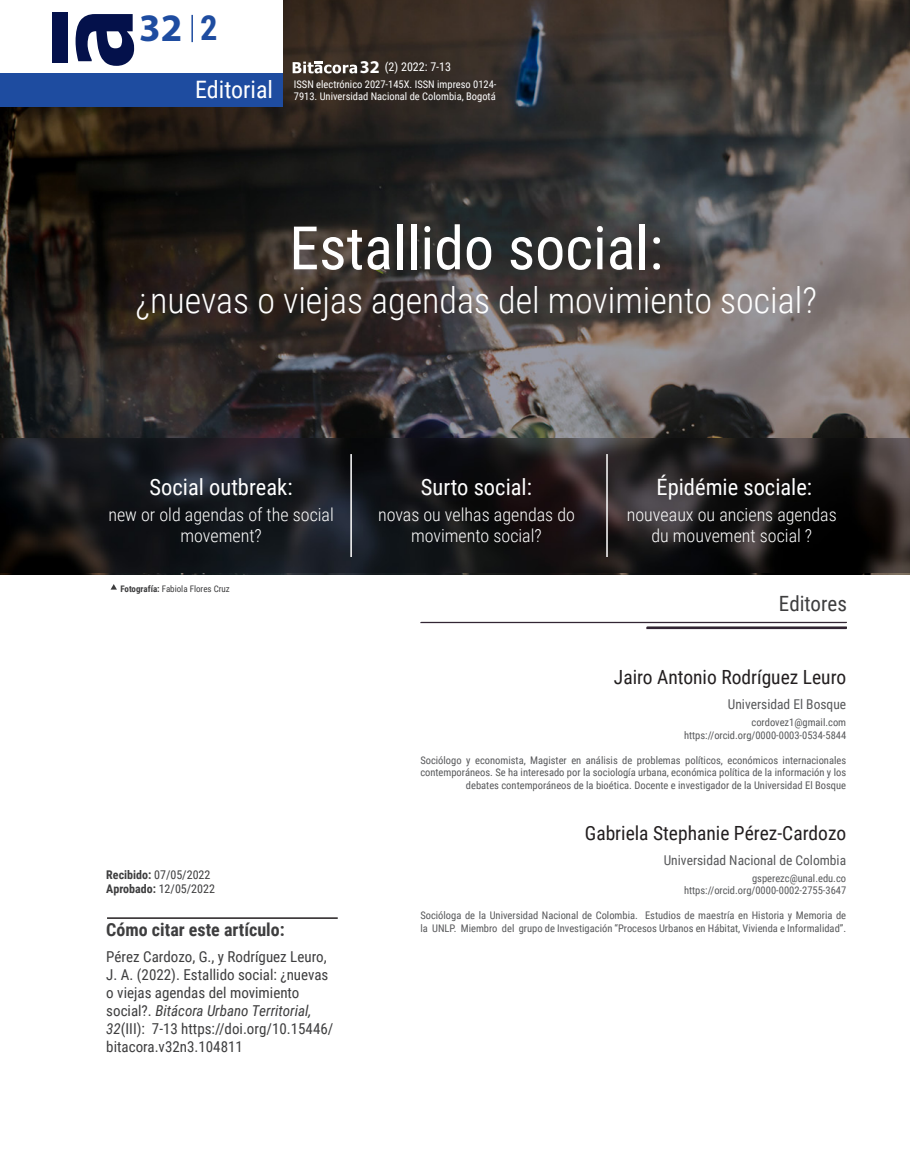
<style>
.page{position:relative;width:910px;height:1166px;background:#fff}
.page>*{position:absolute;margin:0;border:0;box-sizing:border-box;transform-origin:0 0}
.TITULO_main{font:60px "Roboto Condensed";color:#fff}
.Indice_bloque{font:700 39px "Myriad Pro";color:#1e4ca0}
.TiTULO_Secundario{font:300 36px "Roboto Condensed";color:#fff}
.AUTORES_internas{font:700 34.5px "Roboto Condensed";color:#1e4ca0}
.CorridoGRAL{font:24px "Roboto Condensed";color:#fff}
.TITULO_doblado{font:22.5px "Roboto Condensed";color:#fff}
.t1{font:21px "Roboto Condensed";color:#3e3e3f}
.Autor_nombre{font:19.5px "Roboto Condensed";color:#231f20}
.TITULO_SEC_doblado{font:300 18px/21.6px "Roboto Condensed";color:#fff;text-align:center}
.Como_citar_TIT{font:700 18px "Roboto Condensed";color:#3e3e3f}
.Indice_bloque-2{font:700 18px "Myriad Pro";color:#fff}
.Como_citar{font:15px/18px "Roboto Condensed";color:#3e3e3f}
.Autor_Rol{font:13.5px "Roboto Condensed";color:#57585a}
.t2{font:12px "Roboto Condensed";color:#3e3e3f}
.t3{font:12px "Roboto Condensed";color:#fff}
.Autor_info_http{font:10.5px/12.6px "Roboto Condensed";color:#57585a;text-align:right}
.t4{font:10.5px "Roboto Condensed";color:#fff}
.t5{font:9px "Roboto Condensed";color:#3e3e3f}
.s1{font-weight:700}
.s2{font-style:italic}
</style>
<div class="page">
<img style="left:0;top:0;width:910px;height:574px">
<hr style="left:107px;top:917px;width:231px;height:1px;background:#231f20">
<img style="left:0;top:438px;width:910px;height:134px">
<hr style="left:350px;top:454px;width:2px;height:103px;background:#fff">
<hr style="left:606px;top:454px;width:2px;height:103px;background:#fff">
<hr style="left:421px;top:621px;width:426px;height:1px;background:#231f20">
<hr style="left:647px;top:626px;width:200px;height:2px;background:#231f20">
<hr style="left:420px;top:622px;width:426px;height:1px;background:#322433">
<hr style="left:646px;top:626px;width:200px;height:3px;background:#322433">
<svg style="left:111px;top:584px;width:6px;height:5px"></svg>
<div style="left:0;top:0;width:283px;height:106px;background:#fff"></div>
<div style="left:0;top:73px;width:283px;height:33px;background:#1e4ca0"></div>
<div style="left:53px;top:13px;width:15px;height:50px;background:#04114b"></div>
<svg style="left:76px;top:14px;width:58px;height:52px"></svg>
<svg style="left:293px;top:61px;width:64px;height:12px"></svg>
<hr style="left:191px;top:15px;width:2px;height:27px;background:#1e4ca0">
<p class="Indice_bloque" style="left:139px;top:2px;width:45px">32</p>
<p class="AUTORES_internas" style="left:200px;top:4px;width:19px">2</p>
<p class="CorridoGRAL" style="left:195px;top:73px;width:80px">Editorial</p>
<p class="Indice_bloque-2" style="left:360px;top:55px;width:21px">32</p>
<p class="t4" style="left:294px;top:77px;width:204px">ISSN electrónico 2027-145X. ISSN impreso 0124-</p>
<p class="t3" style="left:385px;top:58px;width:68px">(2) 2022: 7-13</p>
<p class="t4" style="left:294px;top:89px;width:203px">7913. Universidad Nacional de Colombia, Bogotá</p>
<p class="TITULO_main" style="left:289px;top:206px;width:375px">Estallido social:</p>
<p class="TiTULO_Secundario" style="left:136px;top:274px;width:683px">¿nuevas o viejas agendas del movimiento social?</p>
<p class="TITULO_doblado" style="left:150px;top:471px;width:145px">Social outbreak:</p>
<p class="TITULO_SEC_doblado" style="left:108px;top:502px;width:227px">new or old agendas of the social movement?</p>
<p class="t5" style="left:120px;top:582px;width:111px"><span class="s1">Fotografía:</span> Fabiola Flores Cruz</p>
<p class="t2" style="left:106px;top:866px;width:106px"><span class="s1">Recibido:</span> 07/05/2022</p>
<p class="t2" style="left:106px;top:880px;width:110px"><span class="s1">Aprobado:</span> 12/05/2022</p>
<p class="Como_citar_TIT" style="left:106px;top:916px;width:180px">Cómo citar este artículo:</p>
<p class="Como_citar" style="left:106px;top:946px;width:229px">Pérez Cardozo, G., y Rodríguez Leuro, J. A. (2022). Estallido social: ¿nuevas o viejas agendas del movimiento social?. <span class="s2">Bitácora Urbano Territorial, 32</span>(III): 7-13 https://doi.org/10.15446/ bitacora.v32n3.104811</p>
<p class="TITULO_doblado" style="left:421px;top:471px;width:113px">Surto social:</p>
<p class="TITULO_SEC_doblado" style="left:378px;top:502px;width:198px">novas ou velhas agendas do movimento social?</p>
<p class="TITULO_doblado" style="left:656px;top:471px;width:157px">Épidémie sociale:</p>
<p class="TITULO_SEC_doblado" style="left:627px;top:502px;width:211px">nouveaux ou anciens agendas du mouvement social ?</p>
<p class="t1" style="left:779px;top:589px;width:69px">Editores</p>
<p class="Autor_nombre" style="left:614px;top:663px;width:234px">Jairo Antonio Rodríguez Leuro</p>
<p class="Autor_Rol" style="left:728px;top:694px;width:120px">Universidad El Bosque</p>
<p class="Autor_info_http" style="left:751px;top:715px;width:96px">cordovez1@gmail.com</p>
<p class="Autor_info_http" style="left:684px;top:727px;width:164px">https://orcid.org/0000-0003-0534-5844</p>
<p class="Autor_info_http" style="left:420px;top:753px;width:427px">Sociólogo y economista, Magister en análisis de problemas políticos, económicos internacionales contemporáneos. Se ha interesado por la sociología urbana, económica política de la información y los debates contemporáneos de la bioética. Docente e investigador de la Universidad El Bosque</p>
<p class="Autor_nombre" style="left:585px;top:819px;width:263px">Gabriela Stephanie Pérez-Cardozo</p>
<p class="Autor_Rol" style="left:664px;top:850px;width:184px">Universidad Nacional de Colombia</p>
<p class="Autor_info_http" style="left:752px;top:870px;width:96px">gsperezc@unal.edu.co</p>
<p class="Autor_info_http" style="left:684px;top:883px;width:164px">https://orcid.org/0000-0002-2755-3647</p>
<p class="Autor_info_http" style="left:420px;top:908px;width:427px;text-align:left">Socióloga de la Universidad Nacional de Colombia. Estudios de maestría en Historia y Memoria de la UNLP. Miembro del grupo de Investigación “Procesos Urbanos en Hábitat, Vivienda e Informalidad”.</p>
</div>
